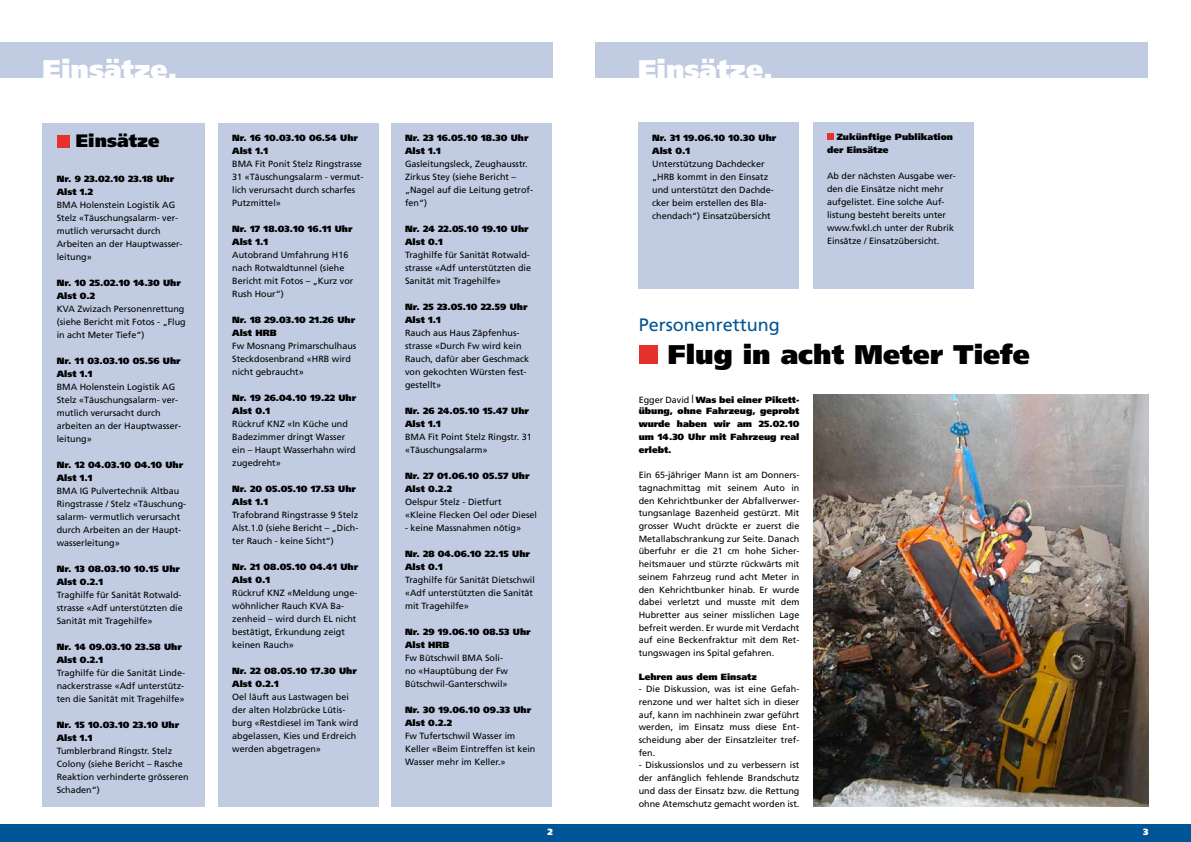
<style>
.page{position:relative;width:1191px;height:842px;background:#fff}
.page>*{position:absolute;margin:0;border:0;box-sizing:border-box;transform-origin:0 0}
.t1{font:900 27px "Frutiger";color:#000}
.t2{font:900 27px "Frutiger";color:#fff}
.t3{font:18px "Frutiger";color:#005596}
.t4{font:900 18px "Frutiger";color:#000}
.t5{font:9px/13px "Frutiger";color:#000}
.t6{font:900 9px/13px "Frutiger";color:#000}
.t7{font:900 9px "Frutiger";color:#fff}
.s1{font-weight:400}
.s2{font-family:"Times";font-weight:400;font-size:12px}
</style>
<div class="page">
<div style="left:0;top:824px;width:1191px;height:18px;background:#005596"></div>
<div style="left:43px;top:123px;width:162px;height:683px;background:#c1cce2"></div>
<div style="left:57px;top:135px;width:12px;height:12px;background:#e4312b"></div>
<div style="left:0;top:43px;width:553px;height:35px;background:#c1cce2"></div>
<div style="left:595px;top:43px;width:553px;height:35px;background:#c1cce2"></div>
<div style="left:218px;top:123px;width:161px;height:683px;background:#c1cce2"></div>
<img style="left:813px;top:395px;width:335px;height:412px">
<div style="left:639px;top:345px;width:18px;height:19px;background:#e4312b"></div>
<div style="left:391px;top:123px;width:160px;height:683px;background:#c1cce2"></div>
<div style="left:638px;top:123px;width:160px;height:166px;background:#c1cce2"></div>
<div style="left:813px;top:122px;width:160px;height:166px;background:#c1cce2"></div>
<svg style="left:827px;top:134px;width:6px;height:6px"></svg>
<h1 class="t2" style="left:43px;top:53px;width:136px">Einsätze.</h1>
<h1 class="t2" style="left:638px;top:53px;width:136px">Einsätze.</h1>
<h2 class="t4" style="left:76px;top:130px;width:85px">Einsätze</h2>
<p class="t6" style="left:57px;top:172px;width:119px">Nr. 9 23.02.10 23.18 Uhr<br>Alst 1.2</p>
<p class="t5" style="left:57px;top:198px;width:127px">BMA Holenstein Logistik AG<br>Stelz «Täuschungsalarm- ver&shy;mutlich verursacht durch<br>Arbeiten an der Hauptwasser&shy;leitung»</p>
<p class="t6" style="left:57px;top:276px;width:126px">Nr. 10 25.02.10 14.30 Uhr<br>Alst 0.2</p>
<p class="t5" style="left:57px;top:302px;width:131px">KVA Zwizach Personenrettung (siehe Bericht mit Fotos - „Flug in acht Meter Tiefe“)</p>
<p class="t6" style="left:57px;top:354px;width:125px">Nr. 11 03.03.10 05.56 Uhr<br>Alst 1.1</p>
<p class="t5" style="left:57px;top:380px;width:126px">BMA Holenstein Logistik AG<br>Stelz «Täuschungsalarm- ver&shy;mutlich verursacht durch arbeiten an der Hauptwasser&shy;leitung»</p>
<p class="t6" style="left:57px;top:458px;width:128px">Nr. 12 04.03.10 04.10 Uhr<br>Alst 1.1</p>
<p class="t5" style="left:57px;top:484px;width:131px">BMA IG Pulvertechnik Altbau<br>Ringstrasse / Stelz «Täuschung&shy;salarm- vermutlich verursacht durch Arbeiten an der Haupt&shy;wasserleitung»</p>
<p class="t6" style="left:57px;top:562px;width:125px">Nr. 13 08.03.10 10.15 Uhr<br>Alst 0.2.1</p>
<p class="t5" style="left:57px;top:588px;width:128px">Traghilfe für Sanität Rotwald&shy;strasse «Adf unterstützten die<br>Sanität mit Tragehilfe»</p>
<p class="t6" style="left:57px;top:640px;width:127px">Nr. 14 09.03.10 23.58 Uhr<br>Alst 0.2.1</p>
<p class="t5" style="left:57px;top:666px;width:130px;text-align:justify">Traghilfe für die Sanität Linde&shy;nackerstrasse «Adf unterstütz&shy;ten die Sanität mit Tragehilfe»</p>
<p class="t6" style="left:57px;top:718px;width:124px">Nr. 15 10.03.10 23.10 Uhr<br>Alst 1.1</p>
<p class="t5" style="left:57px;top:744px;width:134px">Tumblerbrand Ringstr. Stelz<br>Colony (siehe Bericht – Rasche<br>Reaktion verhinderte grösseren<br>Schaden“)</p>
<p class="t6" style="left:232px;top:131px;width:127px">Nr. 16 10.03.10 06.54 Uhr<br>Alst 1.1</p>
<p class="t5" style="left:232px;top:157px;width:133px">BMA Fit Ponit Stelz Ringstrasse<br>31 «Täuschungsalarm - vermut&shy;lich verursacht durch scharfes<br>Putzmittel»</p>
<p class="t6" style="left:232px;top:222px;width:122px">Nr. 17 18.03.10 16.11 Uhr<br>Alst 1.1</p>
<p class="t5" style="left:232px;top:248px;width:123px">Autobrand Umfahrung H16 nach Rotwaldtunnel (siehe<br>Bericht mit Fotos – „Kurz vor<br>Rush Hour“)</p>
<p class="t6" style="left:232px;top:313px;width:124px">Nr. 18 29.03.10 21.26 Uhr<br>Alst HRB</p>
<p class="t5" style="left:232px;top:339px;width:126px">Fw Mosnang Primarschulhaus<br>Steckdosenbrand «HRB wird nicht gebraucht»</p>
<p class="t6" style="left:232px;top:391px;width:125px">Nr. 19 26.04.10 19.22 Uhr<br>Alst 0.1</p>
<p class="t5" style="left:232px;top:417px;width:125px">Rückruf KNZ «In Küche und<br>Badezimmer dringt Wasser ein – Haupt Wasserhahn wird zugedreht»</p>
<p class="t6" style="left:232px;top:482px;width:125px">Nr. 20 05.05.10 17.53 Uhr<br>Alst 1.1</p>
<p class="t5" style="left:232px;top:508px;width:128px;text-align:justify">Trafobrand Ringstrasse 9 Stelz Alst.1.0 (siehe Bericht – „Dich&shy;ter Rauch - keine Sicht“)</p>
<p class="t6" style="left:232px;top:560px;width:127px">Nr. 21 08.05.10 04.41 Uhr<br>Alst 0.1</p>
<p class="t5" style="left:232px;top:586px;width:127px">Rückruf KNZ «Meldung unge&shy;wöhnlicher Rauch KVA Ba&shy;zenheid – wird durch EL nicht bestätigt, Erkundung zeigt keinen Rauch»</p>
<p class="t6" style="left:232px;top:664px;width:126px">Nr. 22 08.05.10 17.30 Uhr<br>Alst 0.2.1</p>
<p class="t5" style="left:232px;top:690px;width:127px">Oel läuft aus Lastwagen bei der alten Holzbrücke Lütis&shy;burg «Restdiesel im Tank wird abgelassen, Kies und Erdreich werden abgetragen»</p>
<p class="t6" style="left:405px;top:131px;width:125px">Nr. 23 16.05.10 18.30 Uhr<br>Alst 1.1</p>
<p class="t5" style="left:405px;top:157px;width:130px">Gasleitungsleck, Zeughausstr.<br>Zirkus Stey (siehe Bericht – „Nagel auf die Leitung getrof&shy;fen“)</p>
<p class="t6" style="left:405px;top:222px;width:125px">Nr. 24 22.05.10 19.10 Uhr<br>Alst 0.1</p>
<p class="t5" style="left:405px;top:248px;width:128px">Traghilfe für Sanität Rotwald&shy;strasse «Adf unterstützten die<br>Sanität mit Tragehilfe»</p>
<p class="t6" style="left:405px;top:300px;width:124px">Nr. 25 23.05.10 22.59 Uhr<br>Alst 1.1</p>
<p class="t5" style="left:405px;top:326px;width:126px">Rauch aus Haus Zäpfenhus&shy;strasse «Durch Fw wird kein<br>Rauch, dafür aber Geschmack von gekochten Würsten fest&shy;gestellt»</p>
<p class="t6" style="left:405px;top:404px;width:125px">Nr. 26 24.05.10 15.47 Uhr<br>Alst 1.1</p>
<p class="t5" style="left:405px;top:430px;width:128px">BMA Fit Point Stelz Ringstr. 31 «Täuschungsalarm»</p>
<p class="t6" style="left:405px;top:469px;width:126px">Nr. 27 01.06.10 05.57 Uhr<br>Alst 0.2.2</p>
<p class="t5" style="left:405px;top:495px;width:134px">Oelspur Stelz - Dietfurt<br>«Kleine Flecken Oel oder Diesel</p>
<p class="t5" style="left:405px;top:521px;width:118px">- keine Massnahmen nötig»</p>
<p class="t6" style="left:405px;top:547px;width:127px">Nr. 28 04.06.10 22.15 Uhr<br>Alst 0.1</p>
<p class="t5" style="left:405px;top:573px;width:131px">Traghilfe für Sanität Dietschwil «Adf unterstützten die Sanität mit Tragehilfe»</p>
<p class="t6" style="left:405px;top:625px;width:127px">Nr. 29 19.06.10 08.53 Uhr<br>Alst HRB</p>
<p class="t5" style="left:405px;top:651px;width:105px">Fw Bütschwil BMA Soli&shy;no «Hauptübung der Fw<br>Bütschwil-Ganterschwil»</p>
<p class="t6" style="left:405px;top:703px;width:128px">Nr. 30 19.06.10 09.33 Uhr<br>Alst 0.2.2</p>
<p class="t5" style="left:405px;top:729px;width:132px">Fw Tufertschwil Wasser im<br>Keller «Beim Eintreffen ist kein<br>Wasser mehr im Keller.»</p>
<p class="t7" style="left:547px;top:827px;width:7px">2</p>
<p class="t6" style="left:652px;top:131px;width:126px">Nr. 31 19.06.10 10.30 Uhr<br>Alst 0.1</p>
<p class="t5" style="left:652px;top:157px;width:123px">Unterstützung Dachdecker „HRB kommt in den Einsatz und unterstützt den Dachde&shy;cker beim erstellen des Bla&shy;chendach“) Einsatzübersicht</p>
<p class="t6" style="left:827px;top:130px;width:127px;text-indent:10px">Zukünftige Publikation der Einsätze</p>
<p class="t5" style="left:827px;top:169px;width:130px">Ab der nächsten Ausgabe wer&shy;den die Einsätze nicht mehr aufgelistet. Eine solche Auf&shy;listung besteht bereits unter www.fwkl.ch unter der Rubrik<br>Einsätze / Einsatzübersicht.</p>
<h2 class="t3" style="left:639px;top:315px;width:143px">Personenrettung</h2>
<h1 class="t1" style="left:667px;top:338px;width:364px">Flug in acht Meter Tiefe</h1>
<p class="t6" style="left:639px;top:394px;width:162px;line-height:10.8px"><span class="s1">Egger David</span> <span class="s2">|</span> Was bei einer Pikett&shy;übung, ohne Fahrzeug, geprobt</p>
<p class="t6" style="left:639px;top:417px;width:162px;text-align:justify">wurde haben wir am 25.02.10 um 14.30 Uhr mit Fahrzeug real erlebt.</p>
<p class="t5" style="left:639px;top:469px;width:162px;line-height:12.7px;text-align:justify">Ein 65-jähriger Mann ist am Donners&shy;tagnachmittag mit seinem Auto in den Kehrichtbunker der Abfallverwer&shy;tungsanlage Bazenheid gestürzt. Mit grosser Wucht drückte er zuerst die Metallabschrankung zur Seite. Danach überfuhr er die 21 cm hohe Sicher&shy;heitsmauer und stürzte rückwärts mit seinem Fahrzeug rund acht Meter in den Kehrichtbunker hinab. Er wurde dabei verletzt und musste mit dem Hubretter aus seiner misslichen Lage befreit werden. Er wurde mit Verdacht auf eine Beckenfraktur mit dem Ret&shy;tungswagen ins Spital gefahren.</p>
<p class="t6" style="left:639px;top:670px;width:120px">Lehren aus dem Einsatz</p>
<p class="t5" style="left:639px;top:683px;width:162px;line-height:12.7px;text-align:justify">- Die Diskussion, was ist eine Gefah&shy;renzone und wer haltet sich in dieser auf, kann im nachhinein zwar geführt werden, im Einsatz muss diese Ent&shy;scheidung aber der Einsatzleiter tref&shy;fen.</p>
<p class="t5" style="left:639px;top:759px;width:162px;line-height:12.7px;text-align:justify">- Diskussionslos und zu verbessern ist der anfänglich fehlende Brandschutz und dass der Einsatz bzw. die Rettung ohne Atemschutz gemacht worden ist.</p>
<p class="t7" style="left:1143px;top:827px;width:7px">3</p>
</div>
